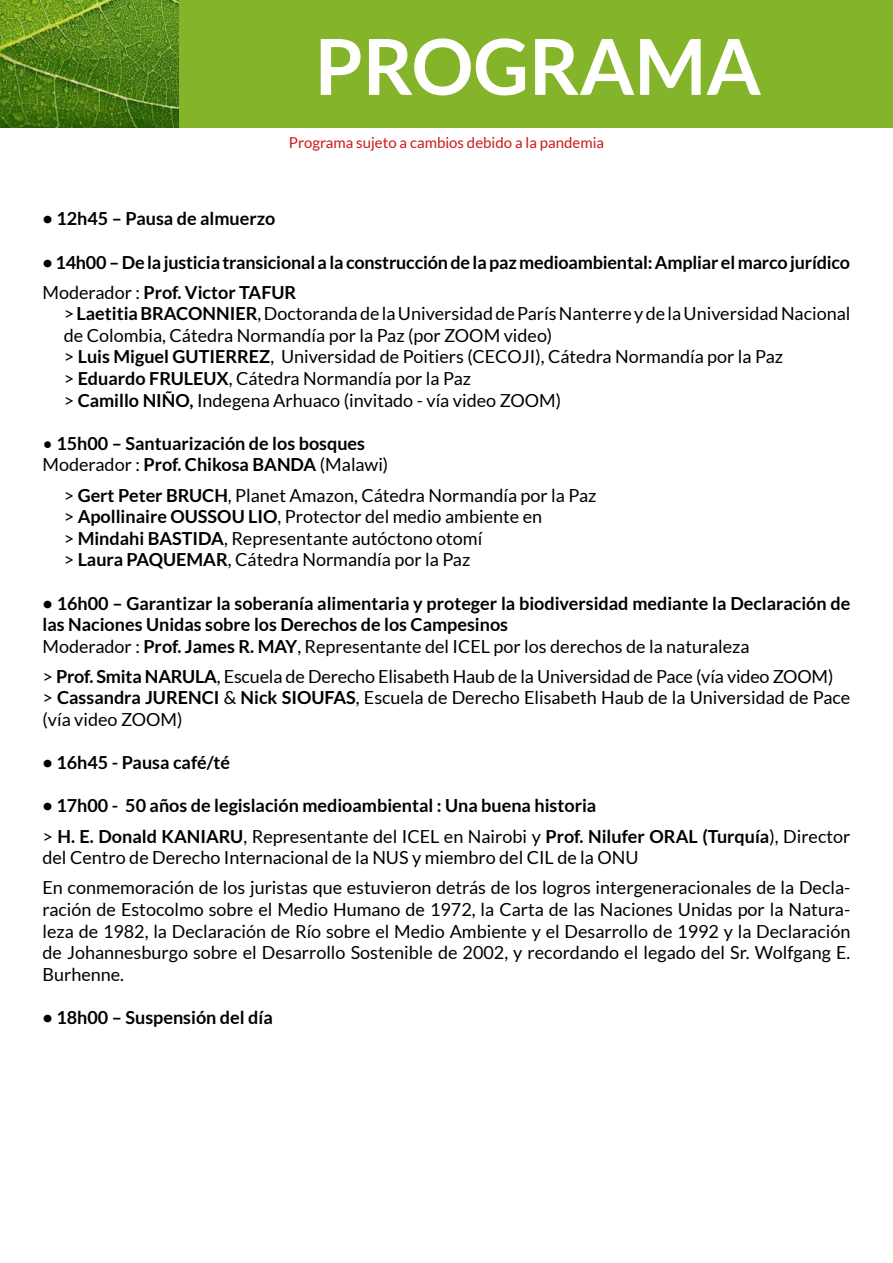
<style>
.page{position:relative;width:893px;height:1263px;background:#fff}
.page>*{position:absolute;margin:0;border:0;box-sizing:border-box;transform-origin:0 0}
.t1{font:700 77.25px "Lato";color:#fff}
.t2{font:18px/21.6px "Lato";color:#000}
.t3{font:700 18px/21.6px "Lato";color:#000}
.t4{font:15px "Lato";color:#cd1719}
.s1{font-weight:400}
.s2{font-weight:700}
</style>
<div class="page">
<div style="left:179px;top:0;width:714px;height:128px;background:#84b42a"></div>
<img style="left:0;top:0;width:179px;height:128px">
<h1 class="t1" style="left:315px;top:22px;width:448px">PROGRAMA</h1>
<p class="t4" style="left:289px;top:135px;width:317px">Programa sujeto a cambios debido a la pandemia</p>
<p class="t3" style="left:43px;top:208px;width:234px">• 12h45 – Pausa de almuerzo</p>
<p class="t3" style="left:43px;top:247px;width:809px;line-height:30.2px">• 14h00 – De la justicia transicional a la construcción de la paz medioambiental: Ampliar el marco jurídico<br><span class="s1">Moderador :</span> Prof. Victor TAFUR</p>
<p class="t2" style="left:64px;top:303px;width:788px">&gt; <span class="s2">Laetitia BRACONNIER</span>, Doctoranda de la Universidad de París Nanterre y de la Universidad Nacional de Colombia, Cátedra Normandía por la Paz (por ZOOM video)<br>&gt; <span class="s2">Luis Miguel GUTIERREZ</span>, Universidad de Poitiers (CECOJI), Cátedra Normandía por la Paz<br>&gt; <span class="s2">Eduardo FRULEUX</span>, Cátedra Normandía por la Paz<br>&gt; <span class="s2">Camillo NIÑO,</span> Indegena Arhuaco (invitado - vía video ZOOM)</p>
<p class="t3" style="left:43px;top:432px;width:347px"><span class="s1">•</span> 15h00 – Santuarización de los bosques<br><span class="s1">Moderador :</span> Prof. Chikosa BANDA <span class="s1">(Malawi)</span></p>
<p class="t2" style="left:64px;top:484px;width:534px">&gt; <span class="s2">Gert Peter BRUCH</span>, Planet Amazon, Cátedra Normandía por la Paz &gt; <span class="s2">Apollinaire OUSSOU LIO</span>, Protector del medio ambiente en<br>&gt; <span class="s2">Mindahi BASTIDA</span>, Representante autóctono otomí<br>&gt; <span class="s2">Laura PAQUEMAR</span>, Cátedra Normandía por la Paz</p>
<p class="t3" style="left:42px;top:592px;width:809px">• 16h00 – Garantizar la soberanía alimentaria y proteger la biodiversidad mediante la Declaración de las Naciones Unidas sobre los Derechos de los Campesinos<br><span class="s1">Moderador :</span> Prof. James R. MAY<span class="s1">, Representante del ICEL por los derechos de la naturaleza</span></p>
<p class="t2" style="left:42px;top:665px;width:809px">&gt; <span class="s2">Prof. Smita NARULA</span>, Escuela de Derecho Elisabeth Haub de la Universidad de Pace (vía video ZOOM)<br>&gt; <span class="s2">Cassandra JURENCI</span> &amp; <span class="s2">Nick SIOUFAS</span>, Escuela de Derecho Elisabeth Haub de la Universidad de Pace (vía video ZOOM)</p>
<p class="t3" style="left:42px;top:752px;width:189px">• 16h45 - Pausa café/té</p>
<p class="t3" style="left:42px;top:791px;width:809px;line-height:30.2px">• 17h00 - 50 años de legislación medioambiental : Una buena historia<br><span class="s1">&gt;</span> H. E. Donald KANIARU<span class="s1">, Representante del ICEL en Nairobi y</span> Prof. Nilufer ORAL (Turquía<span class="s1">), Director</span></p>
<p class="t2" style="left:42px;top:842px;width:809px;line-height:30.2px">del Centro de Derecho Internacional de la NUS y miembro del CIL de la ONU<br>En conmemoración de los juristas que estuvieron detrás de los logros intergeneracionales de la Decla-</p>
<p class="t2" style="left:42px;top:898px;width:809px;text-align:justify">ración de Estocolmo sobre el Medio Humano de 1972, la Carta de las Naciones Unidas por la Natura&shy;leza de 1982, la Declaración de Río sobre el Medio Ambiente y el Desarrollo de 1992 y la Declaración de Johannesburgo sobre el Desarrollo Sostenible de 2002, y recordando el legado del Sr. Wolfgang E.<br>Burhenne.</p>
<p class="t3" style="left:42px;top:1006px;width:232px">• 18h00 – Suspensión del día</p>
</div>
